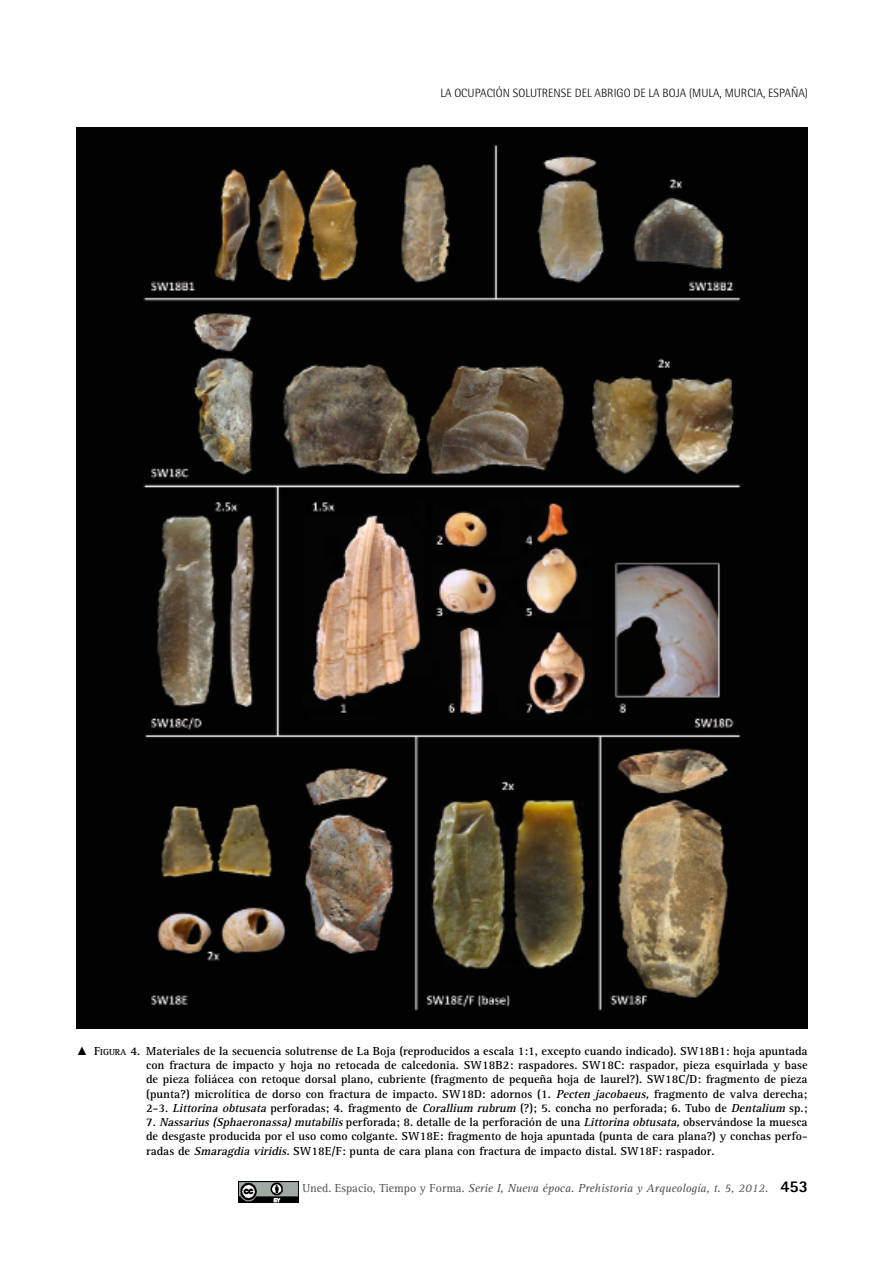
<style>
.page{position:relative;width:893px;height:1263px;background:#fff}
.page>*{position:absolute;margin:0;border:0;box-sizing:border-box;transform-origin:0 0}
.PIE_FOTO{font:700 12px/14.2px "Rotis Serif Std";color:#000;text-align:justify}
.t1{font:italic 12px "Rotis Serif Std";color:#514f4d}
.t2{font:300 12px "Rotis Semi Sans Std";color:#000}
.s1{font-family:"Times New Roman";font-weight:400}
.s2{font-style:inherit}
.s3{font-size:9px}
.s4{font-style:italic}
.s5{font-style:normal}
.s6{font-family:"Rotis Sans Serif Std";font-weight:800;font-style:normal;font-size:16.5px;color:#000}
</style>
<div class="page">
<img style="left:238px;top:1181px;width:61px;height:21px">
<img style="left:77px;top:128px;width:731px;height:900px">
<p class="t2" style="left:440px;top:86px;width:369px">LA OCUPACIÓN SOLUTRENSE DEL ABRIGO DE LA BOJA (MULA, MURCIA, ESPAÑA)</p>
<p class="PIE_FOTO" style="left:146px;top:1044px;width:663px;text-indent:-70px"><span class="s1">▲</span> <span class="s2">F</span><span class="s3">IGURA</span> <span class="s2">4.</span> Materiales de la secuencia solutrense de La Boja (reproducidos a escala 1:1, excepto cuando indicado). SW18B1: hoja apuntada con fractura de impacto y hoja no retocada de calcedonia. SW18B2: raspadores. SW18C: raspador, pieza esquirlada y base de pieza foliácea con retoque dorsal plano, cubriente (fragmento de pequeña hoja de laurel?). SW18C/D: fragmento de pieza (punta?) microlítica de dorso con fractura de impacto. SW18D: adornos (1. <span class="s4">Pecten jacobaeus,</span> fragmento de valva derecha; 2-3. <span class="s4">Littorina obtusata</span> perforadas; 4. fragmento de <span class="s4">Corallium rubrum</span> (?); 5. concha no perforada; 6. Tubo de <span class="s4">Dentalium</span> sp.;</p>
<p class="PIE_FOTO" style="left:146px;top:1115px;width:663px">7. <span class="s4">Nassarius(Sphaeronassa)mutabilis</span>perforada; 8. detalle de la perforación de una <span class="s4">Littorina obtusata,</span>observándose la muesca de desgaste producida por el uso como colgante. SW18E: fragmento de hoja apuntada (punta de cara plana?) y conchas perfo&shy;radas de <span class="s4">Smaragdia viridis.</span>SW18E/F: punta de cara plana con fractura de impacto distal. SW18F: raspador.</p>
<p class="t1" style="left:302px;top:1181px;width:507px"><span class="s5">Uned. Espacio, Tiempo y Forma.</span> Serie I, Nueva época. Prehistoria y Arqueología, t. 5, 2012. <span class="s6">453</span></p>
</div>
